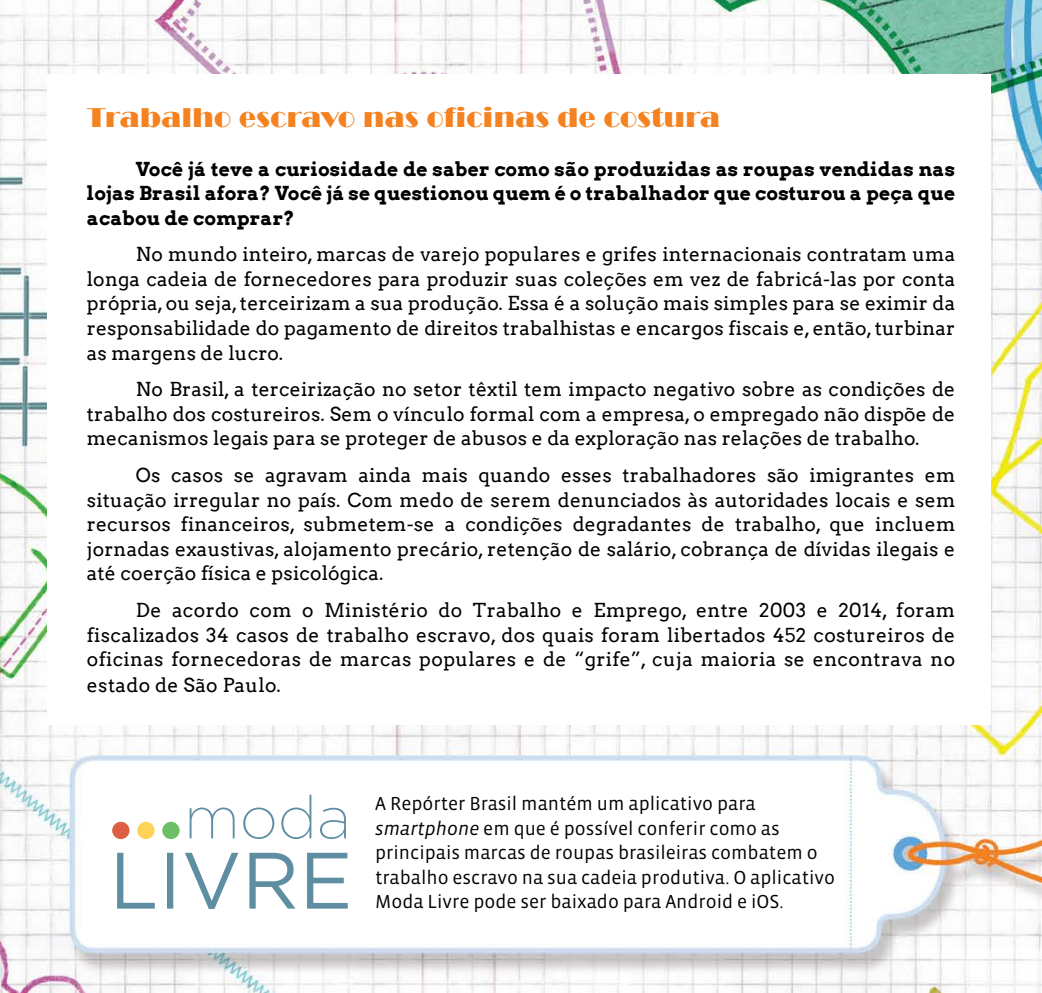
<style>
.page{position:relative;width:1042px;height:993px;background:#fff}
.page>*{position:absolute;margin:0;border:0;box-sizing:border-box;transform-origin:0 0}
.t1{font:28px "Broadway";letter-spacing:.02em;color:#f58220}
.t2{font:19.25px/24.5px "Arvo";letter-spacing:.01em;color:#000;text-align:justify}
.t3{font:19.25px/24.5px "Vista Sans";color:#000}
.t4{font:700 19.25px/24.5px "Arvo";letter-spacing:.01em;color:#000;text-align:justify}
.s1{font-style:italic}
</style>
<div class="page">
<img style="left:0;top:0;width:1042px;height:992px">
<div style="left:47px;top:74px;width:943px;height:651px;background:#fff"></div>
<img style="left:190px;top:794px;width:156px;height:44px">
<img style="left:162px;top:821px;width:18px;height:17px;border-radius:9px">
<img style="left:137px;top:821px;width:18px;height:17px;border-radius:9px">
<img style="left:112px;top:821px;width:17px;height:17px;border-radius:9px">
<img style="left:117px;top:852px;width:231px;height:56px">
<h1 class="t1" style="left:87px;top:101px;width:634px">Trabalho escravo nas oficinas de costura</h1>
<p class="t4" style="left:87px;top:156px;width:870px;text-indent:49px">Você já teve a curiosidade de saber como são produzidas as roupas vendidas nas lojas Brasil afora? Você já se questionou quem é o trabalhador que costurou a peça que acabou de comprar?</p>
<p class="t2" style="left:87px;top:242px;width:870px;text-indent:49px">No mundo inteiro, marcas de varejo populares e grifes internacionais contratam uma longa cadeia de fornecedores para produzir suas coleções em vez de fabricá-las por conta própria, ou seja, terceirizam a sua produção. Essa é a solução mais simples para se eximir da responsabilidade do pagamento de direitos trabalhistas e encargos fiscais e, então, turbinar as margens de lucro.</p>
<p class="t2" style="left:87px;top:377px;width:870px;text-indent:49px">No Brasil, a terceirização no setor têxtil tem impacto negativo sobre as condições de trabalho dos costureiros. Sem o vínculo formal com a empresa, o empregado não dispõe de mecanismos legais para se proteger de abusos e da exploração nas relações de trabalho.</p>
<p class="t2" style="left:87px;top:463px;width:870px;text-indent:49px">Os casos se agravam ainda mais quando esses trabalhadores são imigrantes em situação irregular no país. Com medo de serem denunciados às autoridades locais e sem recursos financeiros, submetem-se a condições degradantes de trabalho, que incluem jornadas exaustivas, alojamento precário, retenção de salário, cobrança de dívidas ilegais e até coerção física e psicológica.</p>
<p class="t2" style="left:87px;top:597px;width:870px;text-indent:49px">De acordo com o Ministério do Trabalho e Emprego, entre 2003 e 2014, foram fiscalizados 34 casos de trabalho escravo, dos quais foram libertados 452 costureiros de oficinas fornecedoras de marcas populares e de “grife”, cuja maioria se encontrava no</p>
<p class="t2" style="left:87px;top:673px;width:195px">estado de São Paulo.</p>
<p class="t3" style="left:375px;top:791px;width:461px">A Repórter Brasil mantém um aplicativo para <span class="s1">smartphone</span> em que é possível conferir como as principais marcas de roupas brasileiras combatem o trabalho escravo na sua cadeia produtiva. O aplicativo Moda Livre pode ser baixado para Android e iOS.</p>
</div>
